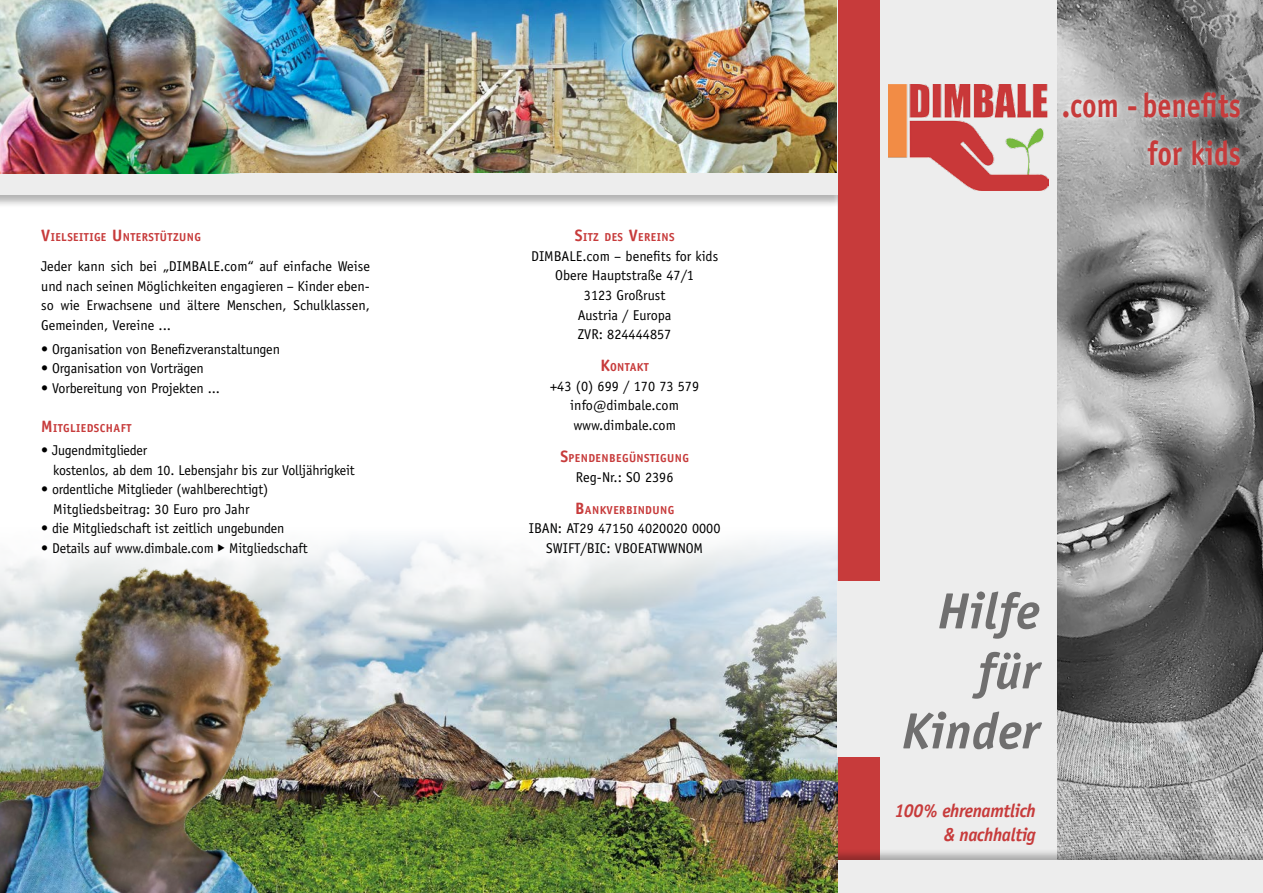
<style>
.page{position:relative;width:1263px;height:893px;background:#fff}
.page>*{position:absolute;margin:0;border:0;box-sizing:border-box;transform-origin:0 0}
.t1{font:italic 700 51px/60px "Officina Sans Std";color:#706f6f;text-align:right}
.t2{font:700 34.2px/48px "Officina Sans Std";color:#c73b3b;text-align:right;scale:.83 1}
.t3{font:italic 700 18.75px "Officina Sans Std";letter-spacing:-.02em;color:#c73b3b;scale:.95 1}
.text_9_5_block{font:14.25px/19.5px "Officina Sans Std";letter-spacing:-.01em;color:#000;text-align:justify}
.text_9_5_zent{font:14.25px "Officina Sans Std";color:#000}
.Ü_rot{font:700 11.55px "Officina Sans Std";letter-spacing:.035em;color:#c73b3b}
.s1{font-size:16.5px}
</style>
<div class="page">
<img style="left:241px;top:0;width:149px;height:172px">
<img style="left:390px;top:0;width:209px;height:172px">
<img style="left:599px;top:0;width:239px;height:172px">
<div style="left:838px;top:0;width:230px;height:893px;background:#ededed"></div>
<div style="left:0;top:172px;width:845px;height:36px;background:#000;opacity:.3"></div>
<div style="left:0;top:173px;width:838px;height:22px;background:#ededed"></div>
<img style="left:1057px;top:0;width:206px;height:848px">
<img style="left:0;top:0;width:241px;height:173px">
<svg style="left:1057px;top:85px;width:190px;height:88px;background:#a4a4a4"></svg>
<img style="left:888px;top:85px;width:160px;height:105px">
<div style="left:838px;top:0;width:41px;height:893px;background:#c73b3b"></div>
<div style="left:798px;top:848px;width:465px;height:45px;background:#000;opacity:.3"></div>
<div style="left:806px;top:860px;width:457px;height:33px;background:#ededed"></div>
<img style="left:443px;top:540px;width:394px;height:353px">
<img style="left:0;top:539px;width:443px;height:354px">
<div style="left:837px;top:582px;width:45px;height:175px;background:#ededed"></div>
<p class="Ü_rot" style="left:41px;top:230px;width:161px"><span class="s1">V</span>IELSEITIGE <span class="s1">U</span> NTERSTÜTZUNG</p>
<p class="text_9_5_block" style="left:41px;top:257px;width:330px">Jeder kann sich bei „DIMBALE.com“ auf einfache Weise und nach seinen Möglichkeiten engagieren – Kinder eben&shy;so wie Erwachsene und ältere Menschen, Schulklassen, Gemeinden, Vereine ...</p>
<p class="text_9_5_block" style="left:41px;top:339px;width:240px">• Organisation von Benefizveranstaltungen</p>
<p class="text_9_5_block" style="left:41px;top:358px;width:164px">• Organisation von Vorträgen</p>
<p class="text_9_5_block" style="left:41px;top:378px;width:180px">• Vorbereitung von Projekten ...</p>
<p class="Ü_rot" style="left:41px;top:420px;width:92px"><span class="s1">M</span>ITGLIEDSCHAFT</p>
<p class="text_9_5_block" style="left:41px;top:441px;width:108px">• Jugendmitglieder</p>
<p class="text_9_5_block" style="left:53px;top:460px;width:303px">kostenlos, ab dem 10. Lebensjahr bis zur Volljährigkeit</p>
<p class="text_9_5_block" style="left:41px;top:480px;width:229px">• ordentliche Mitglieder (wahlberechtigt)</p>
<p class="text_9_5_block" style="left:53px;top:499px;width:198px">Mitgliedsbeitrag: 30 Euro pro Jahr</p>
<p class="text_9_5_block" style="left:41px;top:519px;width:245px">• die Mitgliedschaft ist zeitlich ungebunden</p>
<p class="text_9_5_block" style="left:41px;top:538px;width:268px">• Details auf www.dimbale.com ◆ Mitgliedschaft</p>
<p class="Ü_rot" style="left:575px;top:230px;width:101px"><span class="s1">S</span>ITZ DES <span class="s1">V</span>EREINS</p>
<p class="text_9_5_zent" style="left:531px;top:248px;width:189px">DIMBALE.com – benefits for kids</p>
<p class="text_9_5_zent" style="left:555px;top:267px;width:140px">Obere Hauptstraße 47/1</p>
<p class="text_9_5_zent" style="left:584px;top:287px;width:83px">3123 Großrust</p>
<p class="text_9_5_zent" style="left:578px;top:306px;width:95px">Austria / Europa</p>
<p class="text_9_5_zent" style="left:578px;top:326px;width:95px">ZVR: 824444857</p>
<p class="Ü_rot" style="left:600px;top:360px;width:50px"><span class="s1">K</span>ONTAKT</p>
<p class="text_9_5_zent" style="left:550px;top:378px;width:151px">+43 (0) 699 / 170 73 579</p>
<p class="text_9_5_zent" style="left:570px;top:397px;width:110px">info@dimbale.com</p>
<p class="text_9_5_zent" style="left:573px;top:417px;width:104px">www.dimbale.com</p>
<p class="Ü_rot" style="left:560px;top:451px;width:130px"><span class="s1">S</span>PENDENBEGÜNSTIGUNG</p>
<p class="text_9_5_zent" style="left:576px;top:468px;width:99px">Reg-Nr.: SO 2396</p>
<p class="Ü_rot" style="left:575px;top:503px;width:101px"><span class="s1">B</span>ANKVERBINDUNG</p>
<p class="text_9_5_zent" style="left:529px;top:520px;width:193px">IBAN: AT29 47150 4020020 0000</p>
<p class="text_9_5_zent" style="left:546px;top:540px;width:158px">SWIFT/BIC: VBOEATWWNOM</p>
<p class="t2" style="left:1062px;top:81px;width:217px">. com - benefits for kids</p>
<p class="t1" style="left:938px;top:581px;width:103px">Hilfe für</p>
<p class="t1" style="left:902px;top:701px;width:139px">Kinder</p>
<p class="t3" style="left:894px;top:800px;width:150px">100% ehrenamtlich</p>
<p class="t3" style="left:944px;top:824px;width:98px">&amp; nachhaltig</p>
</div>
